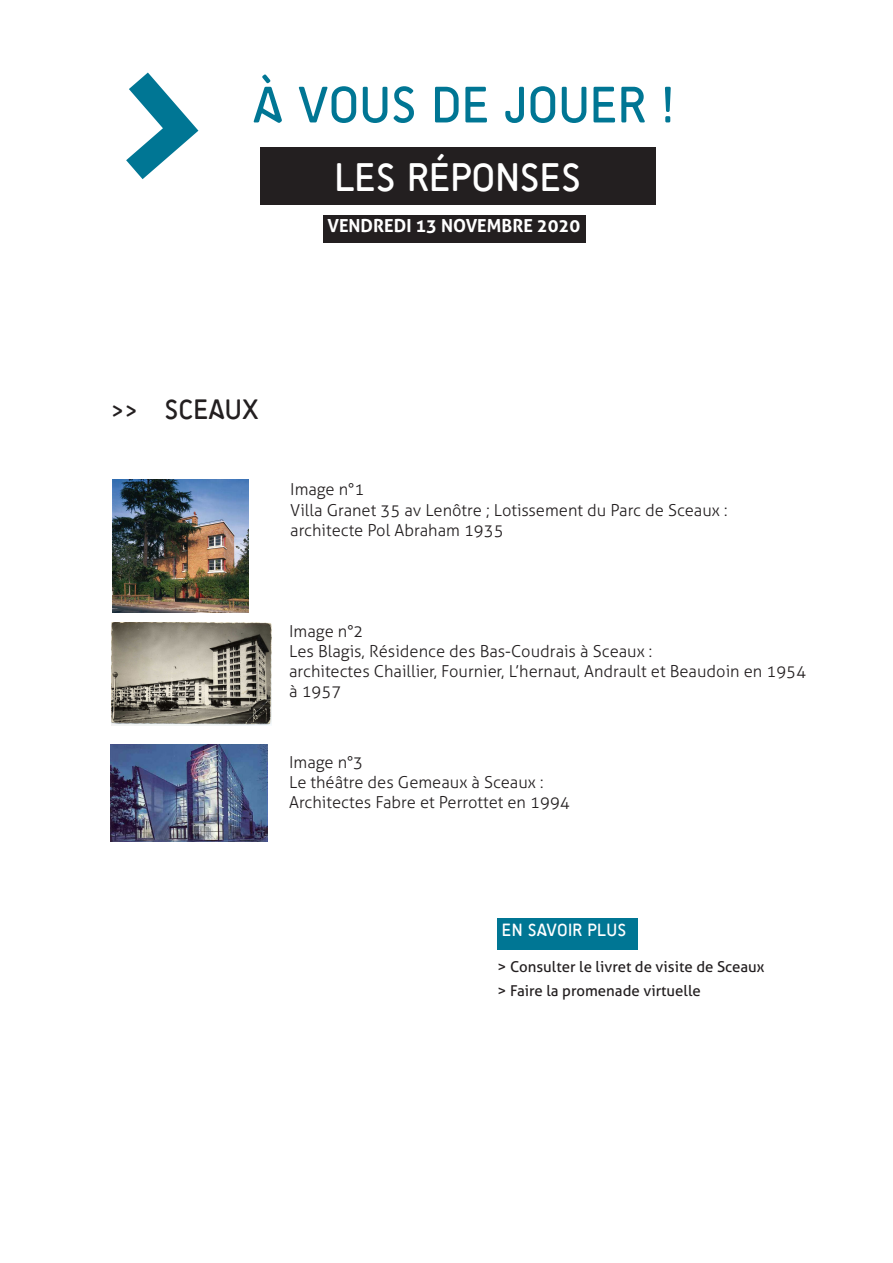
<style>
.page{position:relative;width:893px;height:1263px;background:#fff}
.page>*{position:absolute;margin:0;border:0;box-sizing:border-box;transform-origin:0 0}
.t1{font:52.5px "Sci Fly Sans";color:#007694}
.t2{font:40.5px "Sci Fly Sans";color:#fff}
.t3{font:28.5px "Sci Fly Sans";color:#231f20}
.t4{font:700 18px "Aller";color:#fff}
.t5{font:18px "Sci Fly Sans";letter-spacing:.015em;color:#fff}
.t6{font:300 16.5px/19.8px "Aller";color:#231f20}
.t7{font:15px "Aller";color:#231f20}
.s1{font-size:24px}
</style>
<div class="page">
<svg style="left:126px;top:73px;width:72px;height:106px"></svg>
<div style="left:260px;top:148px;width:396px;height:57px;background:#231f20"></div>
<div style="left:323px;top:215px;width:263px;height:27px;background:#231f20"></div>
<img style="left:112px;top:479px;width:137px;height:133px">
<img style="left:112px;top:623px;width:159px;height:102px">
<img style="left:111px;top:744px;width:157px;height:98px">
<div style="left:497px;top:918px;width:141px;height:32px;background:#007694"></div>
<p class="t1" style="left:253px;top:74px;width:424px">À VOUS DE JOUER !</p>
<p class="t2" style="left:335px;top:154px;width:248px">LES RÉPONSES</p>
<p class="t4" style="left:327px;top:215px;width:254px">VENDREDI 13 NOVEMBRE 2020</p>
<p class="t3" style="left:111px;top:393px;width:150px"><span class="s1">&gt;&gt;</span> SCEAUX</p>
<p class="t6" style="left:290px;top:479px;width:439px;line-height:20.7px">Image n°1<br>Villa Granet 35 av Lenôtre ; Lotissement du Parc de Sceaux : architecte Pol Abraham 1935</p>
<p class="t6" style="left:289px;top:621px;width:518px">Image n°2<br>Les Blagis, Résidence des Bas-Coudrais à Sceaux :<br>architectes Chaillier, Fournier, L’hernaut, Andrault et Beaudoin en 1954 à 1957</p>
<p class="t6" style="left:289px;top:753px;width:282px">Image n°3<br>Le théâtre des Gemeaux à Sceaux :<br>Architectes Fabre et Perrottet en 1994</p>
<p class="t5" style="left:502px;top:920px;width:126px">EN SAVOIR PLUS</p>
<p class="t7" style="left:497px;top:958px;width:268px">&gt; Consulter le livret de visite de Sceaux</p>
<p class="t7" style="left:497px;top:982px;width:205px">&gt; Faire la promenade virtuelle</p>
</div>
